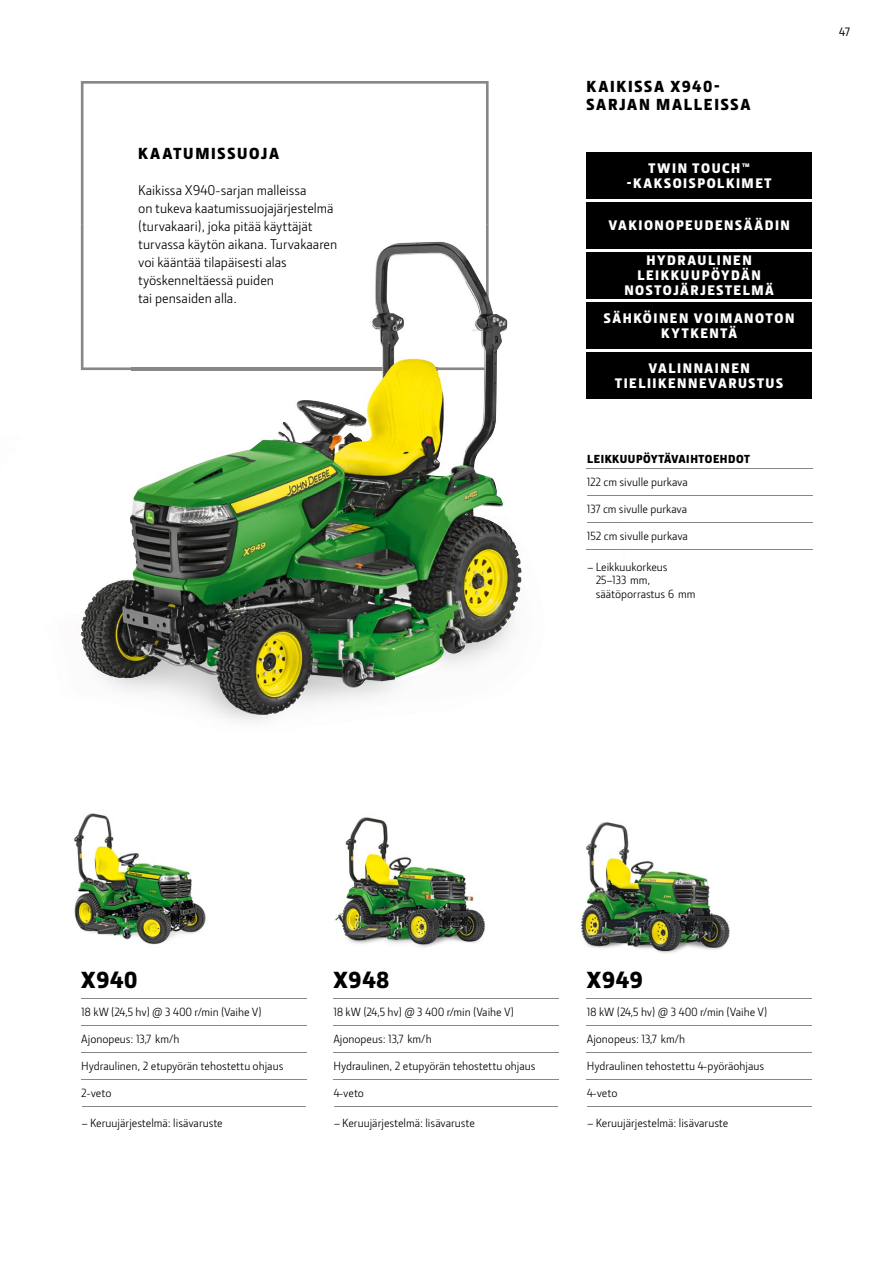
<style>
.page{position:relative;width:893px;height:1263px;background:#fff}
.page>*{position:absolute;margin:0;border:0;box-sizing:border-box;transform-origin:0 0}
.t1{font:900 24px "Section";letter-spacing:.05em;color:#000}
.t2{font:900 16.5px/18px "Section";letter-spacing:.105em;color:#000}
.t3{font:14.25px/18px "JD Sans Pro";color:#000}
.t4{font:900 14.25px/15px "Section";letter-spacing:.11em;color:#fff;text-align:center}
.t5{font:12px/13.5px "JD Sans Pro";color:#000}
.t6{font:900 12px "Section";letter-spacing:.05em;color:#000}
.t7{font:500 12px "JD Sans Pro";color:#000}
</style>
<div class="page">
<img style="left:581px;top:822px;width:149px;height:131px">
<img style="left:335px;top:817px;width:151px;height:131px">
<img style="left:74px;top:813px;width:132px;height:132px">
<svg style="left:81px;top:81px;width:408px;height:144px"></svg>
<img style="left:80px;top:225px;width:442px;height:496px">
<img style="left:81px;top:225px;width:51px;height:145px">
<img style="left:438px;top:225px;width:51px;height:145px">
<img style="left:132px;top:367px;width:306px;height:3px">
<img style="left:157px;top:243px;width:248px;height:238px">
<div style="left:586px;top:352px;width:226px;height:47px;background:#000"></div>
<div style="left:586px;top:302px;width:226px;height:47px;background:#000"></div>
<div style="left:586px;top:252px;width:226px;height:47px;background:#000"></div>
<div style="left:586px;top:152px;width:226px;height:47px;background:#000"></div>
<div style="left:586px;top:202px;width:226px;height:47px;background:#000"></div>
<hr style="left:586px;top:468px;width:227px;height:1px;background:#878786">
<hr style="left:587px;top:495px;width:225px;height:1px;background:#878786">
<hr style="left:586px;top:549px;width:227px;height:1px;background:#878786">
<hr style="left:587px;top:522px;width:225px;height:1px;background:#878786">
<hr style="left:81px;top:1106px;width:226px;height:1px;background:#878786">
<hr style="left:81px;top:998px;width:225px;height:1px;background:#878786">
<hr style="left:81px;top:1025px;width:225px;height:1px;background:#878786">
<hr style="left:81px;top:1052px;width:225px;height:1px;background:#878786">
<hr style="left:81px;top:1079px;width:225px;height:1px;background:#878786">
<hr style="left:333px;top:1106px;width:226px;height:1px;background:#878786">
<hr style="left:333px;top:998px;width:225px;height:1px;background:#878786">
<hr style="left:333px;top:1025px;width:225px;height:1px;background:#878786">
<hr style="left:333px;top:1052px;width:225px;height:1px;background:#878786">
<hr style="left:333px;top:1079px;width:225px;height:1px;background:#878786">
<hr style="left:586px;top:1106px;width:226px;height:1px;background:#878786">
<hr style="left:587px;top:998px;width:225px;height:1px;background:#878786">
<hr style="left:587px;top:1025px;width:225px;height:1px;background:#878786">
<hr style="left:587px;top:1052px;width:225px;height:1px;background:#878786">
<hr style="left:587px;top:1079px;width:225px;height:1px;background:#878786">
<h2 class="t2" style="left:138px;top:144px;width:142px">KAATUMISSUOJA</h2>
<p class="t3" style="left:138px;top:181px;width:201px">Kaikissa X940-sarjan malleissa<br>on tukeva kaatumissuojajärjestelmä (turvakaari), joka pitää käyttäjät turvassa käytön aikana. Turvakaaren voi kääntää tilapäisesti alas työskenneltäessä puiden<br>tai pensaiden alla.</p>
<h2 class="t2" style="left:586px;top:77px;width:166px">KAIKISSA X940-<br>SARJAN MALLEISSA</h2>
<p class="t4" style="left:627px;top:160px;width:146px">TWIN TOUCH™ -KAKSOISPOLKIMET</p>
<p class="t4" style="left:608px;top:218px;width:183px">VAKIONOPEUDENSÄÄDIN</p>
<p class="t4" style="left:624px;top:253px;width:151px">HYDRAULINEN<br>LEIKKUUPÖYDÄN<br>NOSTOJÄRJESTELMÄ</p>
<p class="t4" style="left:604px;top:310px;width:192px">SÄHKÖINEN VOIMANOTON<br>KYTKENTÄ</p>
<p class="t4" style="left:615px;top:360px;width:169px">VALINNAINEN<br>TIELIIKENNEVARUSTUS</p>
<p class="t6" style="left:587px;top:451px;width:164px">LEIKKUUPÖYTÄVAIHTOEHDOT</p>
<p class="t5" style="left:587px;top:475px;width:102px">122 cm sivulle purkava</p>
<p class="t5" style="left:587px;top:502px;width:102px">137 cm sivulle purkava</p>
<p class="t5" style="left:587px;top:529px;width:103px">152 cm sivulle purkava</p>
<p class="t5" style="left:596px;top:559px;width:101px;text-indent:-9px">– Leikkuukorkeus<br>25–133 mm, säätöporrastus 6 mm</p>
<p class="t7" style="left:839px;top:23px;width:13px">47</p>
<h1 class="t1" style="left:81px;top:964px;width:57px">X940</h1>
<p class="t5" style="left:81px;top:1004px;width:182px">18 kW (24,5 hv) @ 3 400 r/min (Vaihe V)</p>
<p class="t5" style="left:81px;top:1031px;width:100px">Ajonopeus: 13,7 km/h</p>
<p class="t5" style="left:81px;top:1058px;width:204px">Hydraulinen, 2 etupyörän tehostettu ohjaus</p>
<p class="t5" style="left:81px;top:1085px;width:32px">2-veto</p>
<p class="t5" style="left:82px;top:1116px;width:143px">– Keruujärjestelmä: lisävaruste</p>
<h1 class="t1" style="left:333px;top:964px;width:57px">X948</h1>
<p class="t5" style="left:333px;top:1004px;width:182px">18 kW (24,5 hv) @ 3 400 r/min (Vaihe V)</p>
<p class="t5" style="left:333px;top:1031px;width:100px">Ajonopeus: 13,7 km/h</p>
<p class="t5" style="left:333px;top:1058px;width:204px">Hydraulinen, 2 etupyörän tehostettu ohjaus</p>
<p class="t5" style="left:333px;top:1085px;width:32px">4-veto</p>
<p class="t5" style="left:334px;top:1116px;width:143px">– Keruujärjestelmä: lisävaruste</p>
<h1 class="t1" style="left:587px;top:964px;width:57px">X949</h1>
<p class="t5" style="left:587px;top:1004px;width:182px">18 kW (24,5 hv) @ 3 400 r/min (Vaihe V)</p>
<p class="t5" style="left:587px;top:1031px;width:100px">Ajonopeus: 13,7 km/h</p>
<p class="t5" style="left:587px;top:1058px;width:179px">Hydraulinen tehostettu 4-pyöräohjaus</p>
<p class="t5" style="left:587px;top:1085px;width:32px">4-veto</p>
<p class="t5" style="left:587px;top:1116px;width:143px">– Keruujärjestelmä: lisävaruste</p>
</div>
